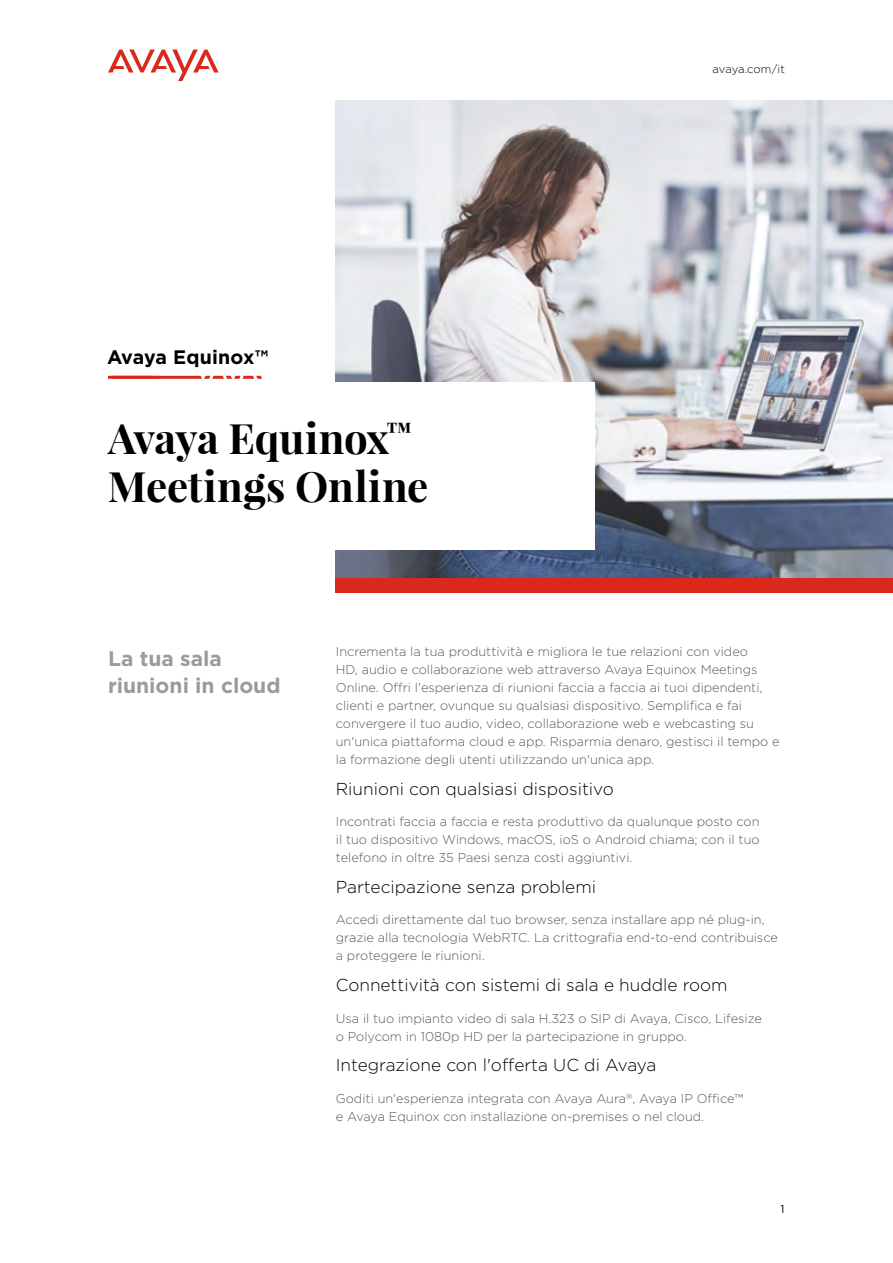
<style>
.page{position:relative;width:893px;height:1263px;background:#fff}
.page>*{position:absolute;margin:0;border:0;box-sizing:border-box;transform-origin:0 0}
.t1{font:700 42px/48px "Playfair Display";letter-spacing:-.005em;color:#000}
.t2{font:700 21px/27px "Gotham";color:#989ba0}
.t3{font:700 19.5px "Gotham";color:#000}
.t4{font:300 17.25px "Gotham";color:#000}
.t5{font:300 12.75px/18px "Gotham";color:#535860}
.t6{font:300 11.25px "Gotham";letter-spacing:-.01em;color:#000}
.t7{font:11.25px "Gotham";color:#000}
</style>
<div class="page">
<img style="left:336px;top:101px;width:557px;height:477px">
<svg style="left:108px;top:49px;width:111px;height:32px"></svg>
<div style="left:336px;top:578px;width:557px;height:14px;background:#da291c"></div>
<div style="left:0;top:382px;width:594px;height:168px;background:#fff"></div>
<svg style="left:108px;top:376px;width:154px;height:3px"></svg>
<h3 class="t3" style="left:107px;top:346px;width:163px">Avaya Equinox™</h3>
<h1 class="t1" style="left:108px;top:414px;width:322px">Avaya Equinox<sup>™<br></sup>Meetings Online</h1>
<p class="t6" style="left:713px;top:63px;width:74px">avaya.com/it</p>
<h2 class="t2" style="left:108px;top:644px;width:174px">La tua sala riunioni in cloud</h2>
<p class="t5" style="left:336px;top:642px;width:445px">Incrementa la tua produttività e migliora le tue relazioni con video<br>HD, audio e collaborazione web attraverso Avaya Equinox Meetings Online. Offri l'esperienza di riunioni faccia a faccia ai tuoi dipendenti, clienti e partner, ovunque su qualsiasi dispositivo. Semplifica e fai convergere il tuo audio, video, collaborazione web e webcasting su un'unica piattaforma cloud e app. Risparmia denaro, gestisci il tempo e la formazione degli utenti utilizzando un'unica app.</p>
<h3 class="t4" style="left:336px;top:779px;width:279px">Riunioni con qualsiasi dispositivo</h3>
<p class="t5" style="left:336px;top:812px;width:425px;text-align:justify">Incontrati faccia a faccia e resta produttivo da qualunque posto con il tuo dispositivo Windows, macOS, ioS o Android chiama; con il tuo telefono in oltre 35 Paesi senza costi aggiuntivi.</p>
<h3 class="t4" style="left:336px;top:877px;width:262px">Partecipazione senza problemi</h3>
<p class="t5" style="left:336px;top:910px;width:443px">Accedi direttamente dal tuo browser, senza installare app né plug-in, grazie alla tecnologia WebRTC. La crittografia end-to-end contribuisce a proteggere le riunioni.</p>
<h3 class="t4" style="left:336px;top:975px;width:393px">Connettività con sistemi di sala e huddle room</h3>
<p class="t5" style="left:336px;top:1009px;width:428px">Usa il tuo impianto video di sala H.323 o SIP di Avaya, Cisco, Lifesize o Polycom in 1080p HD per la partecipazione in gruppo.</p>
<h3 class="t4" style="left:336px;top:1056px;width:322px">Integrazione con l'offerta UC di Avaya</h3>
<p class="t5" style="left:336px;top:1089px;width:409px">Goditi un'esperienza integrata con Avaya Aura<sup>®</sup>, Avaya IP Office™ e Avaya Equinox con installazione on-premises o nel cloud.</p>
<p class="t7" style="left:780px;top:1203px;width:6px">1</p>
</div>
